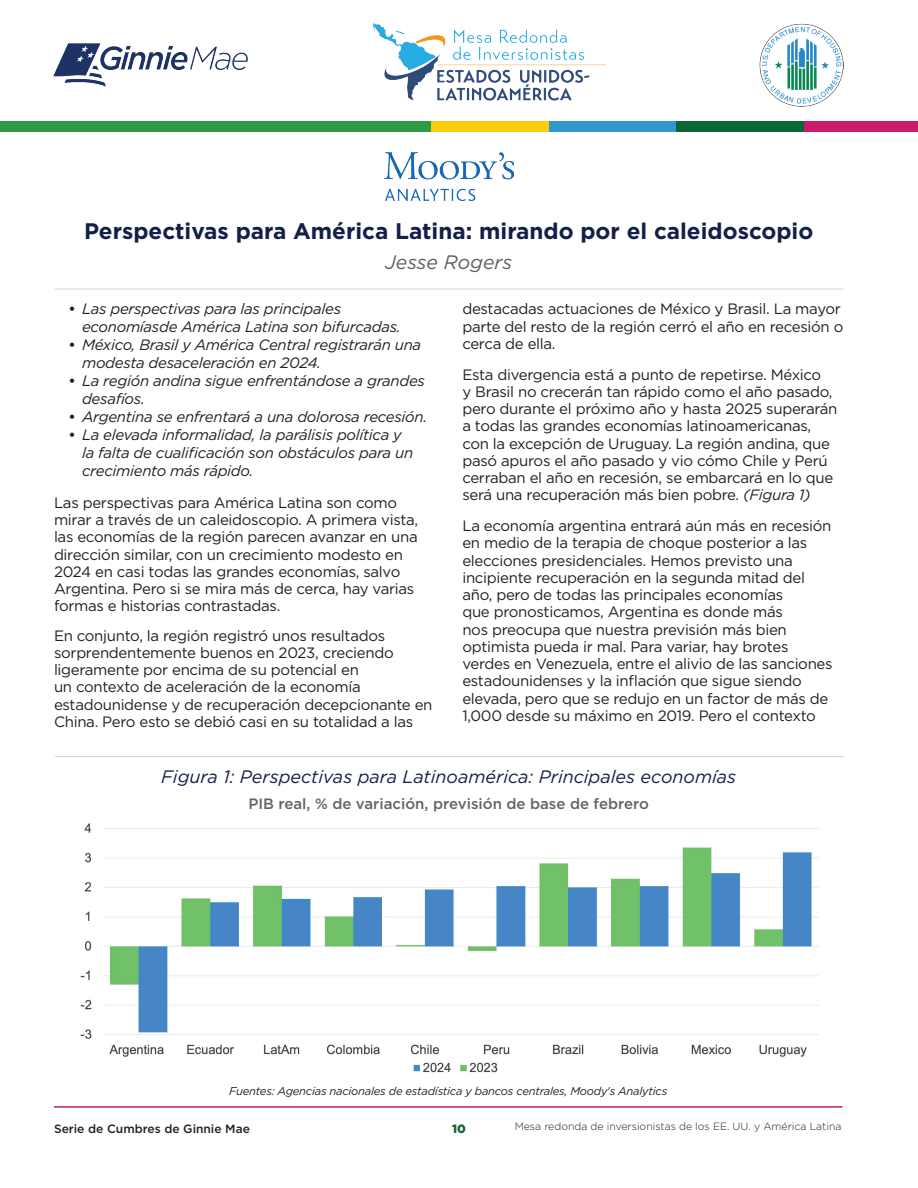
<style>
.page{position:relative;width:918px;height:1188px;background:#fff}
.page>*{position:absolute;margin:0;border:0;box-sizing:border-box;transform-origin:0 0}
.t1{font:700 22.5px "Gotham";color:#131f48}
.Author{font:italic 19.5px "Gotham";color:#5f5f62}
.t2{font:italic 18px "Gotham";color:#131f48}
.Body2{font:15px/17.2px "Gotham";letter-spacing:-.02em;color:#231f20}
.t3{font:italic 15px/18px "Gotham";letter-spacing:-.02em;color:#231f20}
.Chart_Description{font:500 15px "Gotham";color:#636366}
.t4{font:500 12px "Gotham";color:#231f20}
.t5{font:900 12px "Gotham";color:#0c6635}
.Sources-graph{font:italic 11.25px "Gotham";letter-spacing:-.02em;color:#231f20}
.t6{font:300 10.5px "Gotham";color:#231f20}
.s1{font-weight:500;font-style:normal}
.s2{font-style:italic}
</style>
<div class="page">
<hr style="left:54px;top:1106px;width:788px;height:2px;background:#cc1b68">
<div style="left:804px;top:121px;width:114px;height:10px;background:#cc1b68"></div>
<div style="left:676px;top:121px;width:128px;height:10px;background:#0c6635"></div>
<div style="left:549px;top:121px;width:127px;height:10px;background:#2f99cd"></div>
<div style="left:431px;top:121px;width:118px;height:10px;background:#fdcc09"></div>
<div style="left:0;top:121px;width:431px;height:10px;background:#2f9a46"></div>
<img style="left:54px;top:44px;width:194px;height:42px">
<img style="left:760px;top:23px;width:84px;height:84px">
<img style="left:374px;top:24px;width:232px;height:77px">
<img style="left:80px;top:823px;width:739px;height:250px">
<hr style="left:55px;top:756px;width:789px;height:1px;background:#d1d2d4">
<hr style="left:55px;top:289px;width:789px;height:1px;background:#d1d2d4">
<img style="left:384px;top:152px;width:130px;height:48px">
<h3 class="t1" style="left:84px;top:216px;width:731px">Perspectivas para América Latina: mirando por el caleidoscopio</h3>
<p class="Author" style="left:385px;top:250px;width:128px">Jesse Rogers</p>
<p class="t3" style="left:82px;top:300px;width:320px;text-indent:-14px"><span class="s1">•</span> Las perspectivas para las principales economíasde América Latina son bifurcadas.</p>
<p class="t3" style="left:82px;top:336px;width:341px;text-indent:-14px"><span class="s1">•</span> México, Brasil y América Central registrarán una modesta desaceleración en 2024.</p>
<p class="t3" style="left:82px;top:372px;width:344px;text-indent:-14px"><span class="s1">•</span> La región andina sigue enfrentándose a grandes desafíos.</p>
<p class="t3" style="left:69px;top:408px;width:360px"><span class="s1">•</span> Argentina se enfrentará a una dolorosa recesión.</p>
<p class="t3" style="left:82px;top:426px;width:333px;text-indent:-14px"><span class="s1">•</span> La elevada informalidad, la parálisis política y la falta de cualificación son obstáculos para un crecimiento más rápido.</p>
<p class="Body2" style="left:54px;top:494px;width:366px">Las perspectivas para América Latina son como mirar a través de un caleidoscopio. A primera vista, las economías de la región parecen avanzar en una dirección similar, con un crecimiento modesto en 2024 en casi todas las grandes economías, salvo Argentina. Pero si se mira más de cerca, hay varias formas e historias contrastadas.</p>
<p class="Body2" style="left:54px;top:627px;width:380px">En conjunto, la región registró unos resultados sorprendentemente buenos en 2023, creciendo ligeramente por encima de su potencial en<br>un contexto de aceleración de la economía estadounidense y de recuperación decepcionante en China. Pero esto se debió casi en su totalidad a las</p>
<p class="Body2" style="left:462px;top:300px;width:383px">destacadas actuaciones de México y Brasil. La mayor parte del resto de la región cerró el año en recesión o cerca de ella.</p>
<p class="Body2" style="left:462px;top:365px;width:377px">Esta divergencia está a punto de repetirse. México<br>y Brasil no crecerán tan rápido como el año pasado, pero durante el próximo año y hasta 2025 superarán a todas las grandes economías latinoamericanas, con la excepción de Uruguay. La región andina, que pasó apuros el año pasado y vio cómo Chile y Perú cerraban el año en recesión, se embarcará en lo que será una recuperación más bien pobre. <span class="s2">(Figura 1)</span></p>
<p class="Body2" style="left:462px;top:517px;width:372px">La economía argentina entrará aún más en recesión en medio de la terapia de choque posterior a las elecciones presidenciales. Hemos previsto una incipiente recuperación en la segunda mitad del año, pero de todas las principales economías<br>que pronosticamos, Argentina es donde más<br>nos preocupa que nuestra previsión más bien optimista pueda ir mal. Para variar, hay brotes verdes en Venezuela, entre el alivio de las sanciones estadounidenses y la inflación que sigue siendo elevada, pero que se redujo en un factor de más de 1,000 desde su máximo en 2019. Pero el contexto</p>
<h5 class="t2" style="left:161px;top:765px;width:577px">Figura 1: Perspectivas para Latinoamérica: Principales economías</h5>
<p class="Chart_Description" style="left:248px;top:794px;width:402px">PIB real, % de variación, previsión de base de febrero</p>
<p class="Sources-graph" style="left:229px;top:1084px;width:440px">Fuentes: Agencias nacionales de estadística y bancos centrales, Moody's Analytics</p>
<p class="t4" style="left:54px;top:1121px;width:197px">Serie de Cumbres de Ginnie Mae</p>
<p class="t5" style="left:452px;top:1121px;width:15px">10</p>
<p class="t6" style="left:515px;top:1120px;width:328px">Mesa redonda de inversionistas de los EE. UU. y América Latina</p>
</div>
